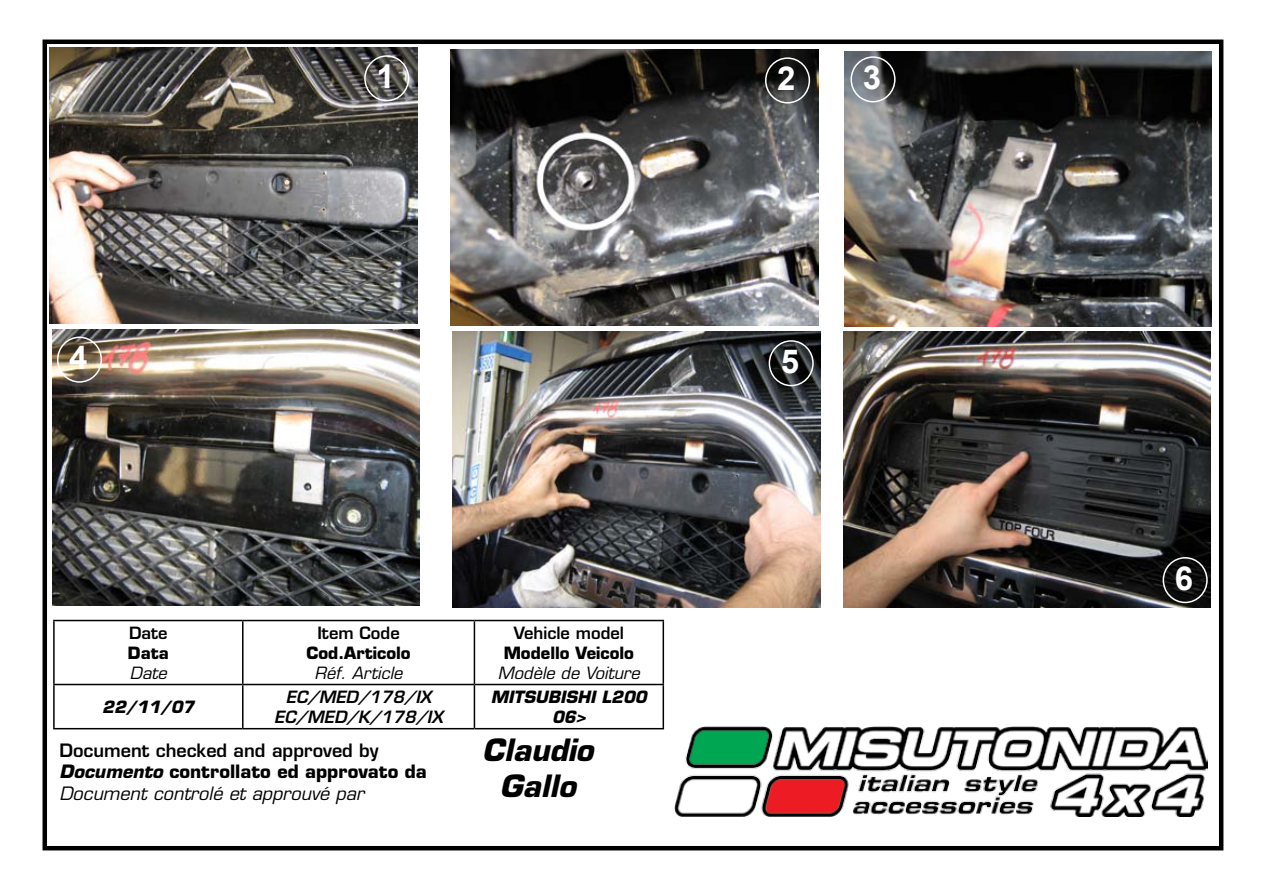
<style>
.page{position:relative;width:1263px;height:893px;background:#fff}
.page>*{position:absolute;margin:0;border:0;box-sizing:border-box;transform-origin:0 0}
.t1{font:700 33px "Arial";color:#fff}
.t2{font:italic 700 30px/36px "Eurostile LT Std";color:#000;text-align:center}
.t3{font:italic 18px/21.6px "Eurostile LT Std";color:#000}
.t4{font:700 16.5px "Eurostile LT Std";color:#000}
.t5{font:italic 16.5px "Eurostile LT Std";color:#000}
.t6{font:italic 600 16.5px/19.8px "Eurostile LT Std";color:#000;text-align:center}
.t7{font:italic 700 16.5px/19.8px "Eurostile LT Std";color:#000;text-align:center}
.t8{font:600 16.5px "Eurostile LT Std";color:#000}
.s1{font-weight:600;font-style:normal}
.s2{font-weight:700}
.s3{font-weight:700;font-style:normal}
</style>
<div class="page">
<div style="left:43px;top:40px;width:1180px;height:810px;border:4px solid #000"></div>
<hr style="left:53px;top:620px;width:190px;height:1px;background:#000">
<hr style="left:53px;top:621px;width:2px;height:63px;background:#000">
<hr style="left:243px;top:620px;width:231px;height:1px;background:#000">
<hr style="left:242px;top:621px;width:2px;height:63px;background:#000">
<hr style="left:474px;top:620px;width:190px;height:1px;background:#000">
<hr style="left:474px;top:621px;width:1px;height:63px;background:#000">
<hr style="left:662px;top:621px;width:2px;height:63px;background:#000">
<hr style="left:53px;top:684px;width:190px;height:1px;background:#000">
<hr style="left:53px;top:685px;width:2px;height:43px;background:#000">
<hr style="left:243px;top:684px;width:231px;height:1px;background:#000">
<hr style="left:242px;top:685px;width:2px;height:43px;background:#000">
<hr style="left:474px;top:684px;width:190px;height:1px;background:#000">
<hr style="left:474px;top:685px;width:1px;height:43px;background:#000">
<hr style="left:662px;top:685px;width:2px;height:43px;background:#000">
<hr style="left:53px;top:728px;width:190px;height:1px;background:#000">
<hr style="left:243px;top:728px;width:231px;height:1px;background:#000">
<hr style="left:474px;top:728px;width:190px;height:1px;background:#000">
<img style="left:674px;top:726px;width:534px;height:90px">
<img style="left:50px;top:48px;width:368px;height:276px">
<div style="left:364px;top:55px;width:45px;height:46px;border:2px solid #fff;border-radius:50%"></div>
<img style="left:451px;top:50px;width:367px;height:276px">
<div style="left:765px;top:57px;width:45px;height:47px;border:2px solid #fff;border-radius:50%"></div>
<img style="left:844px;top:51px;width:368px;height:276px">
<div style="left:850px;top:56px;width:45px;height:46px;border:2px solid #fff;border-radius:50%"></div>
<img style="left:52px;top:330px;width:368px;height:275px">
<div style="left:57px;top:337px;width:45px;height:46px;border:2px solid #fff;border-radius:50%"></div>
<img style="left:453px;top:332px;width:368px;height:275px">
<div style="left:769px;top:340px;width:45px;height:46px;border:2px solid #fff;border-radius:50%"></div>
<img style="left:843px;top:332px;width:368px;height:275px">
<div style="left:1162px;top:557px;width:46px;height:46px;border:2px solid #fff;border-radius:50%"></div>
<h1 class="t1" style="left:376px;top:54px;width:20px">1</h1>
<h1 class="t1" style="left:777px;top:57px;width:20px">2</h1>
<h1 class="t1" style="left:863px;top:56px;width:20px">3</h1>
<h1 class="t1" style="left:69px;top:336px;width:20px">4</h1>
<h1 class="t1" style="left:781px;top:339px;width:20px">5</h1>
<p class="t8" style="left:129px;top:622px;width:40px">Date</p>
<p class="t4" style="left:128px;top:642px;width:42px">Data</p>
<p class="t5" style="left:130px;top:662px;width:38px">Date</p>
<p class="t8" style="left:317px;top:622px;width:84px">Item Code</p>
<p class="t4" style="left:306px;top:642px;width:106px">Cod.Articolo</p>
<p class="t5" style="left:315px;top:662px;width:89px">Réf. Article</p>
<p class="t8" style="left:514px;top:622px;width:112px">Vehicle model</p>
<p class="t4" style="left:504px;top:642px;width:132px">Modello Veicolo</p>
<p class="t5" style="left:498px;top:662px;width:143px">Modèle de Voiture</p>
<p class="t7" style="left:102px;top:697px;width:94px">22/11/07</p>
<p class="t6" style="left:274px;top:687px;width:170px">EC/MED/178/IX<br>EC/MED/K/178/IX</p>
<p class="t7" style="left:491px;top:687px;width:157px">MITSUBISHI L200<br>06&gt;</p>
<p class="t3" style="left:59px;top:740px;width:369px"><span class="s1">Document checked and approved by<br></span><span class="s2">Documento</span> <span class="s3">controllato ed approvato da<br></span>Document controlé et approuvé par</p>
<h2 class="t2" style="left:482px;top:732px;width:113px">Claudio<br>Gallo</h2>
<h1 class="t1" style="left:1175px;top:556px;width:20px">6</h1>
</div>
